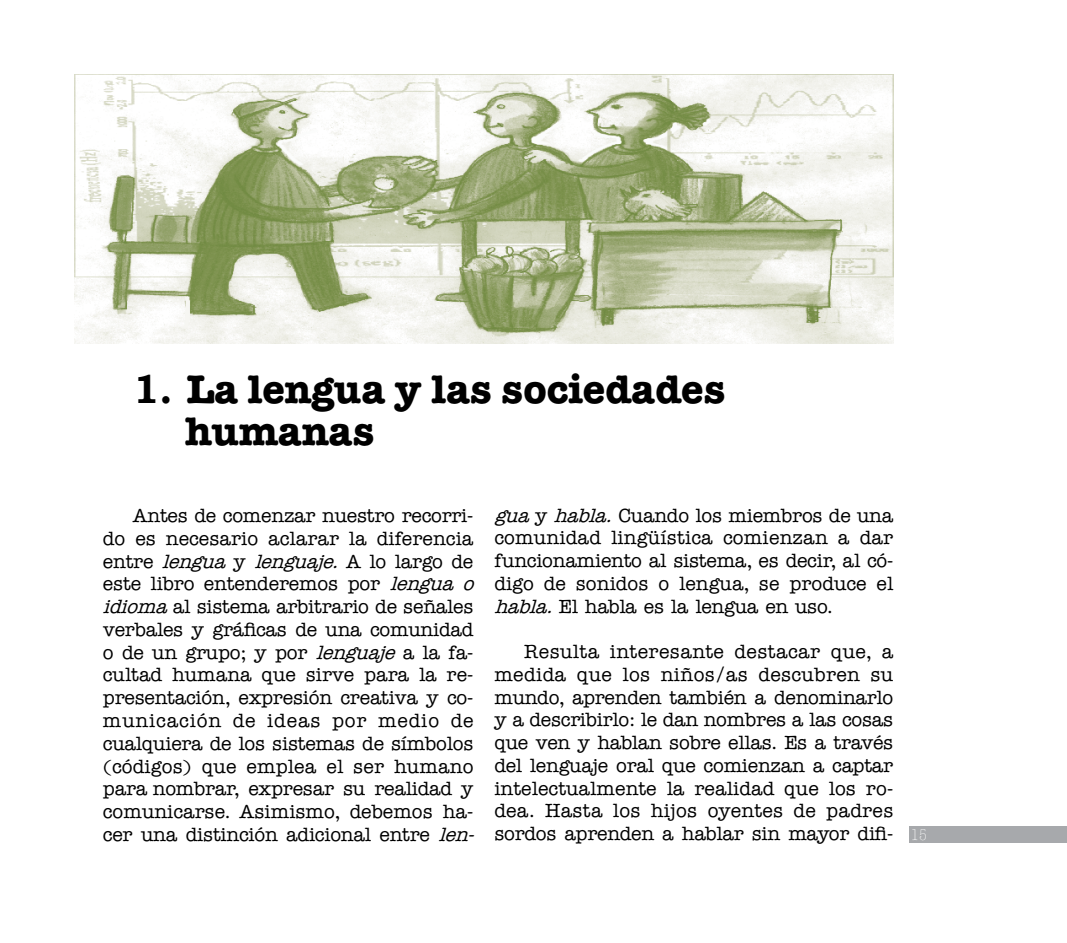
<style>
.page{position:relative;width:1067px;height:943px;background:#fff}
.page>*{position:absolute;margin:0;border:0;box-sizing:border-box;transform-origin:0 0}
.t1{font:700 40.25px/42px "American Typewriter Std";color:#000}
.t2{font:500 19.25px/22.8px "American Typewriter Std";letter-spacing:-.01em;color:#000;text-align:justify}
.t3{font:300 condensed 15.75px "American Typewriter Std";color:#fff}
.s1{font-family:"Bookman Old Style"}
.s2{font-style:italic}
</style>
<div class="page">
<div style="left:909px;top:826px;width:158px;height:17px;background:#a7a9ac"></div>
<img style="left:74px;top:74px;width:819px;height:269px">
<h1 class="t1" style="left:185px;top:368px;width:541px;text-indent:-52px"><span class="s1">1.</span> La lengua y las sociedades humanas</h1>
<p class="t2" style="left:103px;top:504px;width:378px;text-align:left;text-indent:30px">Antes de comenzar nuestro recorri&shy;do es necesario aclarar la diferencia e n t r e <span class="s2">lengua</span> y <span class="s2">lenguaje.</span> A l o l a r g o d e este libro entenderemos por <span class="s2">lengua o idioma</span>al sistema arbitrario de señales verbales y gráficas de una comunidad o de un grupo; y por <span class="s2">lenguaje</span> a la fa&shy;cultad humana que sirve para la re&shy;presentación, expresión creativa y co&shy;municación de ideas por medio de cualquiera de los sistemas de símbolos (códigos) que emplea el ser humano para nombrar, expresar su realidad y comunicarse. Asimismo, debemos ha&shy;cer una distinción adicional entre <span class="s2">len-</span></p>
<p class="t2" style="left:494px;top:504px;width:400px"><span class="s2">gua</span>y <span class="s2">habla.</span>Cuando los miembros de una comunidad lingüística comienzan a dar funcionamiento al sistema, es decir, al có&shy;digo de sonidos o lengua, se produce el <span class="s2">habla.</span>El habla es la lengua en uso.</p>
<p class="t2" style="left:494px;top:640px;width:400px;text-indent:30px">Resulta interesante destacar que, a medida que los niños/as descubren su mundo, aprenden también a denominarlo y a describirlo: le dan nombres a las cosas que ven y hablan sobre ellas. Es a través del lenguaje oral que comienzan a captar intelectualmente la realidad que los ro&shy;dea. Hasta los hijos oyentes de padres sordos aprenden a hablar sin mayor difi-</p>
<p class="t3" style="left:910px;top:826px;width:18px">15</p>
</div>
